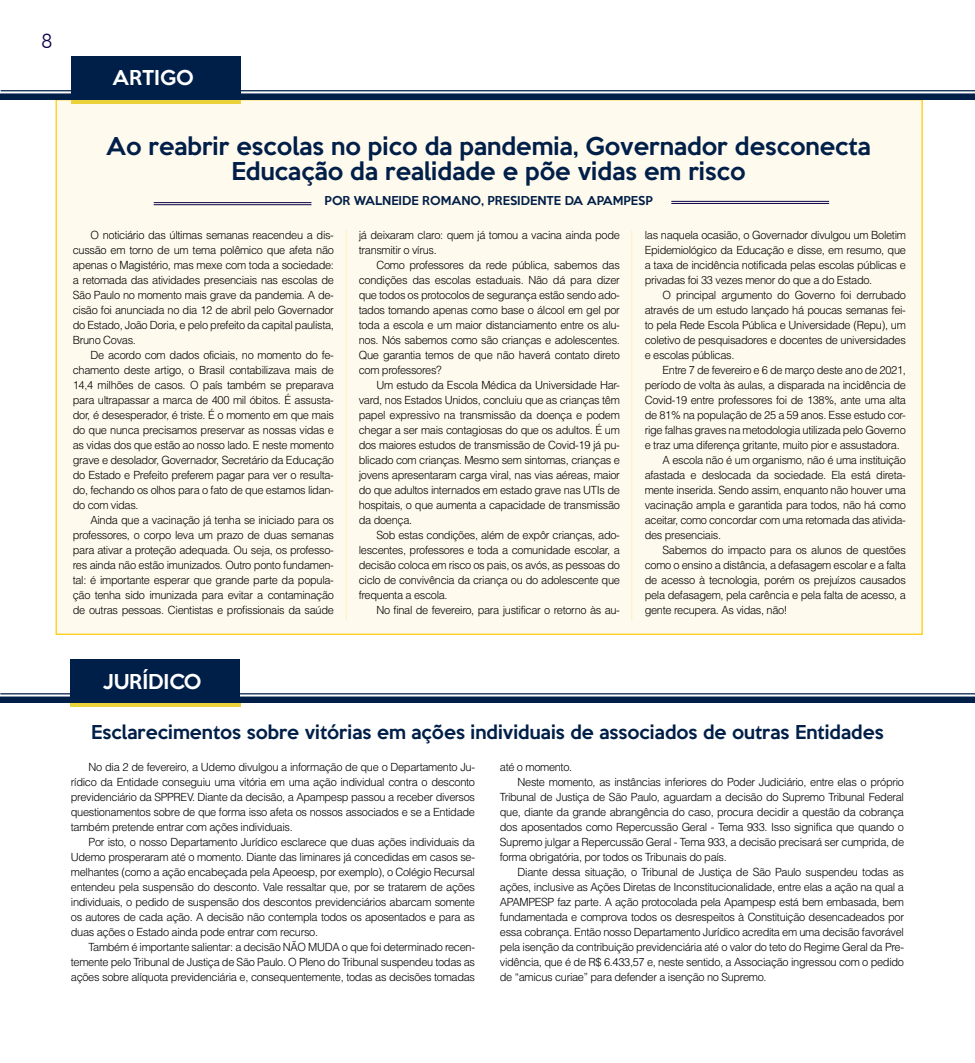
<style>
.page{position:relative;width:975px;height:1063px;background:#fff}
.page>*{position:absolute;margin:0;border:0;box-sizing:border-box;transform-origin:0 0}
.t1{font:500 22.5px/25px "Keep Calm";color:#001f48;text-align:center}
.t2{font:300 20px "Futura BT";color:#0a0048}
.t3{font:500 18.75px "Keep Calm";color:#fff}
.t4{font:500 17.5px "Keep Calm";color:#001f48}
.t5{font:300 11.25px/15px "Helvetica";letter-spacing:-.03em;color:#000;text-align:justify}
.t6{font:500 11.25px "Keep Calm";color:#001f48}
</style>
<div class="page">
<hr style="left:1px;top:90px;width:973px;height:1px;background:#001f48">
<div style="left:71px;top:56px;width:169px;height:41px;background:#001f48"></div>
<div style="left:56px;top:99px;width:866px;height:536px;background:#fffaee;border:1px solid #ffcb05"></div>
<hr style="left:154px;top:204px;width:157px;height:1px;background:#0a0048">
<hr style="left:154px;top:202px;width:157px;height:1px;background:#0a0048">
<hr style="left:671px;top:203px;width:158px;height:1px;background:#0a0048">
<hr style="left:671px;top:201px;width:158px;height:1px;background:#0a0048">
<div style="left:71px;top:97px;width:169px;height:7px;background:#ecd23a"></div>
<div style="left:1px;top:94px;width:973px;height:5px;background:#001f48"></div>
<div style="left:0;top:93px;width:974px;height:7px;border:1px solid #001f48"></div>
<hr style="left:0;top:693px;width:974px;height:1px;background:#001f48">
<div style="left:71px;top:659px;width:169px;height:41px;background:#001f48"></div>
<div style="left:71px;top:700px;width:170px;height:7px;background:#ecd23a"></div>
<div style="left:0;top:697px;width:974px;height:5px;background:#001f48"></div>
<div style="left:0;top:697px;width:974px;height:6px;border:1px solid #001f48"></div>
<hr style="left:346px;top:230px;width:1px;height:390px;background:#fff0cc">
<hr style="left:631px;top:230px;width:1px;height:390px;background:#fff0cc">
<h2 class="t2" style="left:41px;top:29px;width:13px">8</h2>
<h3 class="t3" style="left:112px;top:61px;width:83px">ARTIGO</h3>
<h1 class="t1" style="left:106px;top:132px;width:766px">Ao reabrir escolas no pico da pandemia, Governador desconecta<br>Educação da realidade e põe vidas em risco</h1>
<p class="t6" style="left:324px;top:191px;width:330px">POR WALNEIDE ROMANO, PRESIDENTE DA APAMPESP</p>
<p class="t5" style="left:73px;top:227px;width:263px;text-indent:18px">O noticiário das últimas semanas reacendeu a dis&shy;cussão em torno de um tema polêmico que afeta não apenas o Magistério, mas mexe com toda a sociedade: a retomada das atividades presenciais nas escolas de São Paulo no momento mais grave da pandemia. A de&shy;cisão foi anunciada no dia 12 de abril pelo Governador do Estado, João Doria, e pelo prefeito da capital paulista, Bruno Covas.</p>
<p class="t5" style="left:73px;top:347px;width:263px;text-indent:18px">De acordo com dados oficiais, no momento do fe&shy;chamento deste artigo, o Brasil contabilizava mais de 14,4 milhões de casos. O país também se preparava para ultrapassar a marca de 400 mil óbitos. É assusta&shy;dor, é desesperador, é triste. É o momento em que mais do que nunca precisamos preservar as nossas vidas e as vidas dos que estão ao nosso lado. E neste momento grave e desolador, Governador, Secretário da Educação do Estado e Prefeito preferem pagar para ver o resulta&shy;do, fechando os olhos para o fato de que estamos lidan&shy;do com vidas.</p>
<p class="t5" style="left:73px;top:512px;width:263px;text-indent:18px">Ainda que a vacinação já tenha se iniciado para os professores, o corpo leva um prazo de duas semanas para ativar a proteção adequada. Ou seja, os professo&shy;res ainda não estão imunizados. Outro ponto fundamen&shy;tal: é importante esperar que grande parte da popula&shy;ção tenha sido imunizada para evitar a contaminação de outras pessoas. Cientistas e profissionais da saúde</p>
<p class="t5" style="left:359px;top:227px;width:263px">já deixaram claro: quem já tomou a vacina ainda pode transmitir o vírus.</p>
<p class="t5" style="left:359px;top:257px;width:263px;text-indent:18px">Como professores da rede pública, sabemos das condições das escolas estaduais. Não dá para dizer que todos os protocolos de segurança estão sendo ado&shy;tados tomando apenas como base o álcool em gel por toda a escola e um maior distanciamento entre os alu&shy;nos. Nós sabemos como são crianças e adolescentes.<br>Que garantia temos de que não haverá contato direto com professores?</p>
<p class="t5" style="left:359px;top:377px;width:263px;text-indent:18px">Um estudo da Escola Médica da Universidade Har&shy;vard, nos Estados Unidos, concluiu que as crianças têm papel expressivo na transmissão da doença e podem chegar a ser mais contagiosas do que os adultos. É um dos maiores estudos de transmissão de Covid-19 já pu&shy;blicado com crianças. Mesmo sem sintomas, crianças e jovens apresentaram carga viral, nas vias aéreas, maior do que adultos internados em estado grave nas UTIs de hospitais, o que aumenta a capacidade de transmissão da doença.</p>
<p class="t5" style="left:359px;top:527px;width:263px;text-indent:18px">Sob estas condições, além de expôr crianças, ado&shy;lescentes, professores e toda a comunidade escolar, a decisão coloca em risco os pais, os avós, as pessoas do ciclo de convivência da criança ou do adolescente que frequenta a escola.</p>
<p class="t5" style="left:376px;top:602px;width:245px">No final de fevereiro, para justificar o retorno às au-</p>
<p class="t5" style="left:644px;top:227px;width:263px">las naquela ocasião, o Governador divulgou um Boletim Epidemiológico da Educação e disse, em resumo, que a taxa de incidência notificada pelas escolas públicas e privadas foi 33 vezes menor do que a do Estado.</p>
<p class="t5" style="left:644px;top:287px;width:263px;text-indent:18px">O principal argumento do Governo foi derrubado através de um estudo lançado há poucas semanas fei&shy;to pela Rede Escola Pública e Universidade (Repu), um coletivo de pesquisadores e docentes de universidades e escolas públicas.</p>
<p class="t5" style="left:662px;top:362px;width:245px">Entre 7 de fevereiro e 6 de março deste ano de 2021,</p>
<p class="t5" style="left:644px;top:377px;width:263px">período de volta às aulas, a disparada na incidência de</p>
<p class="t5" style="left:644px;top:392px;width:262px">Covid-19 entre professores foi de 138%, ante uma alta</p>
<p class="t5" style="left:644px;top:407px;width:263px">de 81% na população de 25 a 59 anos. Esse estudo cor-</p>
<p class="t5" style="left:644px;top:422px;width:262px">rige falhas graves na metodologia utilizada pelo Governo</p>
<p class="t5" style="left:644px;top:437px;width:256px">e traz uma diferença gritante, muito pior e assustadora.</p>
<p class="t5" style="left:662px;top:452px;width:245px">A escola não é um organismo, não é uma instituição</p>
<p class="t5" style="left:644px;top:467px;width:263px">afastada e deslocada da sociedade. Ela está direta-</p>
<p class="t5" style="left:644px;top:482px;width:263px">mente inserida. Sendo assim, enquanto não houver uma</p>
<p class="t5" style="left:644px;top:497px;width:263px">vacinação ampla e garantida para todos, não há como</p>
<p class="t5" style="left:644px;top:512px;width:263px">aceitar, como concordar com uma retomada das ativida-</p>
<p class="t5" style="left:644px;top:527px;width:78px">des presenciais.</p>
<p class="t5" style="left:662px;top:542px;width:245px">Sabemos do impacto para os alunos de questões</p>
<p class="t5" style="left:644px;top:557px;width:263px">como o ensino a distância, a defasagem escolar e a falta</p>
<p class="t5" style="left:644px;top:572px;width:262px">de acesso à tecnologia, porém os prejuízos causados</p>
<p class="t5" style="left:644px;top:587px;width:263px">pela defasagem, pela carência e pela falta de acesso, a</p>
<p class="t5" style="left:644px;top:602px;width:144px">gente recupera. As vidas, não!</p>
<h3 class="t3" style="left:103px;top:665px;width:100px">JURÍDICO</h3>
<h3 class="t4" style="left:91px;top:717px;width:794px">Esclarecimentos sobre vitórias em ações individuais de associados de outras Entidades</h3>
<p class="t5" style="left:71px;top:759px;width:405px;text-indent:18px">No dia 2 de fevereiro, a Udemo divulgou a informação de que o Departamento Ju&shy;rídico da Entidade conseguiu uma vitória em uma ação individual contra o desconto previdenciário da SPPREV. Diante da decisão, a Apampesp passou a receber diversos questionamentos sobre de que forma isso afeta os nossos associados e se a Entidade também pretende entrar com ações individuais.</p>
<p class="t5" style="left:71px;top:834px;width:405px;text-indent:18px">Por isto, o nosso Departamento Jurídico esclarece que duas ações individuais da Udemo prosperaram até o momento. Diante das liminares já concedidas em casos se&shy;melhantes (como a ação encabeçada pela Apeoesp, por exemplo), o Colégio Recursal entendeu pela suspensão do desconto. Vale ressaltar que, por se tratarem de ações individuais, o pedido de suspensão dos descontos previdenciários abarcam somente os autores de cada ação. A decisão não contempla todos os aposentados e para as duas ações o Estado ainda pode entrar com recurso.</p>
<p class="t5" style="left:71px;top:939px;width:405px;text-indent:18px">Também é importante salientar: a decisão NÃO MUDA o que foi determinado recen&shy;temente pelo Tribunal de Justiça de São Paulo. O Pleno do Tribunal suspendeu todas as ações sobre alíquota previdenciária e, consequentemente, todas as decisões tomadas</p>
<p class="t5" style="left:500px;top:759px;width:74px">até o momento.</p>
<p class="t5" style="left:517px;top:774px;width:388px">Neste momento, as instâncias inferiores do Poder Judiciário, entre elas o próprio</p>
<p class="t5" style="left:500px;top:789px;width:405px">Tribunal de Justiça de São Paulo, aguardam a decisão do Supremo Tribunal Federal</p>
<p class="t5" style="left:500px;top:804px;width:405px">que, diante da grande abrangência do caso, procura decidir a questão da cobrança</p>
<p class="t5" style="left:500px;top:819px;width:405px">dos aposentados como Repercussão Geral - Tema 933. Isso significa que quando o</p>
<p class="t5" style="left:500px;top:834px;width:405px">Supremo julgar a Repercussão Geral - Tema 933, a decisão precisará ser cumprida, de</p>
<p class="t5" style="left:500px;top:849px;width:228px">forma obrigatória, por todos os Tribunais do país.</p>
<p class="t5" style="left:517px;top:864px;width:388px">Diante dessa situação, o Tribunal de Justiça de São Paulo suspendeu todas as</p>
<p class="t5" style="left:500px;top:879px;width:405px">ações, inclusive as Ações Diretas de Inconstitucionalidade, entre elas a ação na qual a</p>
<p class="t5" style="left:500px;top:894px;width:405px">APAMPESP faz parte. A ação protocolada pela Apampesp está bem embasada, bem</p>
<p class="t5" style="left:500px;top:909px;width:405px">fundamentada e comprova todos os desrespeitos à Constituição desencadeados por</p>
<p class="t5" style="left:500px;top:924px;width:405px">essa cobrança. Então nosso Departamento Jurídico acredita em uma decisão favorável</p>
<p class="t5" style="left:500px;top:939px;width:405px">pela isenção da contribuição previdenciária até o valor do teto do Regime Geral da Pre-</p>
<p class="t5" style="left:500px;top:954px;width:405px">vidência, que é de R$ 6.433,57 e, neste sentido, a Associação ingressou com o pedido</p>
<p class="t5" style="left:500px;top:969px;width:268px">de “amicus curiae” para defender a isenção no Supremo.</p>
</div>
